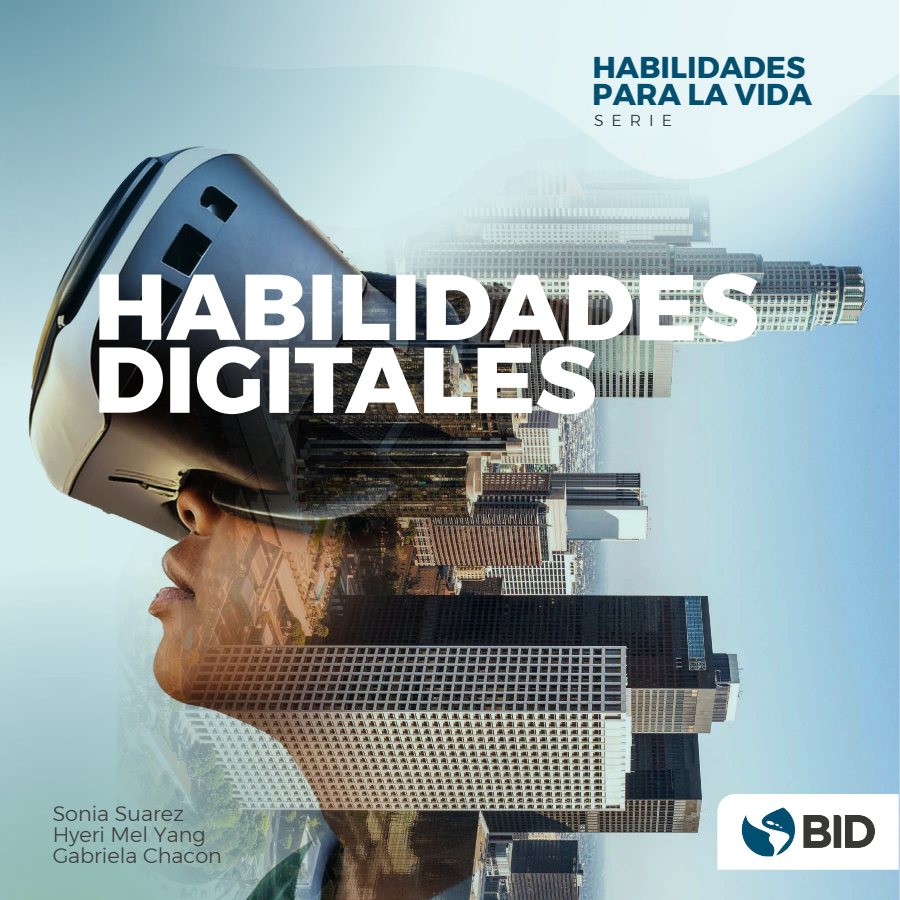
<style>
.page{position:relative;width:900px;height:900px;background:#fff}
.page>*{position:absolute;margin:0;border:0;box-sizing:border-box;transform-origin:0 0}
.t1{font:800 93.1px/72.9px "Montserrat";color:#fff}
.t2{font:700 30px/27.2px "Montserrat";color:#034f70}
.t3{font:300 20.9px/20.9px "Montserrat";color:#3c3c3b}
.t4{font:300 15.8px "Montserrat";letter-spacing:.5em;color:#272727}
</style>
<div class="page">
<img style="left:0;top:179px;width:899px;height:721px">
<svg style="left:0;top:0;width:900px;height:179px"></svg>
<svg style="left:718px;top:794px;width:181px;height:76px"></svg>
<img style="left:736px;top:782px;width:142px;height:100px">
<h2 class="t2" style="left:592px;top:54px;width:221px">HABILIDADES<br>PARA LA VIDA</h2>
<p class="t4" style="left:594px;top:108px;width:80px">SERIE</p>
<h1 class="t1" style="left:94px;top:271px;width:667px">HABILIDADES<br>DIGITALES</h1>
<p class="t3" style="left:52px;top:803px;width:171px">Sonia Suarez<br>Hyeri Mel Yang<br>Gabriela Chacon</p>
</div>
